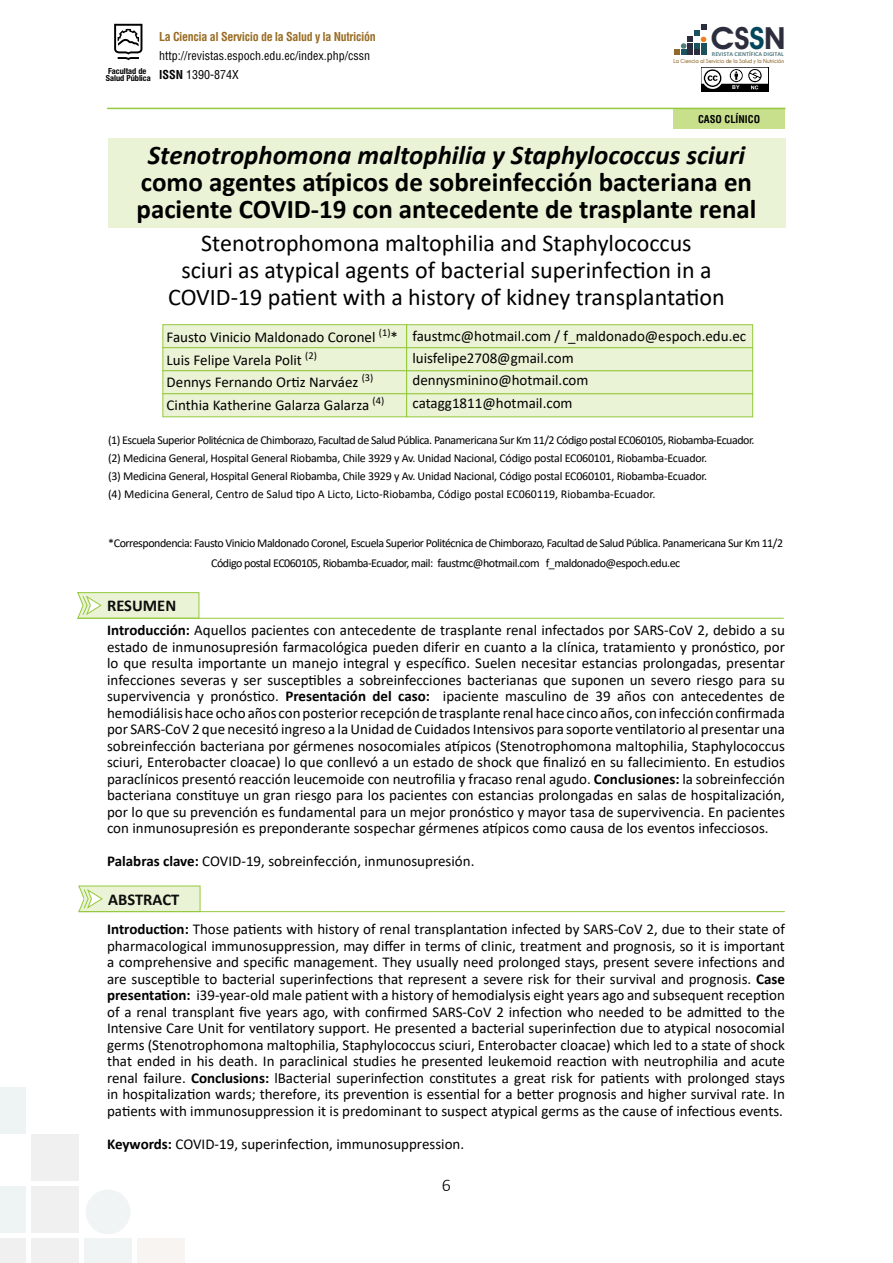
<style>
.page{position:relative;width:893px;height:1263px;background:#fff}
.page>*{position:absolute;margin:0;border:0;box-sizing:border-box;transform-origin:0 0}
.t1{font:600 30.6px "Avant Garde IT Cby BT";color:#2c2e3d}
.t2{font:700 27px/27px "Calibri";color:#000}
.t3{font:italic 700 27px "Calibri";color:#000}
.t4{font:24px/27px "Calibri";color:#000;text-align:center}
.t5{font:300 18px "Calibri";color:#000}
.t6{font:700 16.5px "Calibri";color:#0d0d0d}
.t7{font:15px/16.5px "Calibri";color:#000;text-align:justify}
.t8{font:12px/18px "Calibri";letter-spacing:-.02em;color:#000}
.t9{font:12px/19.5px "Calibri";letter-spacing:-.04em;color:#000;text-align:center}
.t10{font:condensed 12px/18.8px "Helvetica LT Std";color:#000}
.t11{font:700 condensed 12px "Helvetica LT Std";letter-spacing:-.03em;color:#996d25}
.t12{font:300 12px "Calibri";color:#000}
.t13{font:700 condensed 10.5px "Helvetica LT Std";color:#000}
.t14{font:700 condensed 8.25px/7.2px "Helvetica Neue";color:#000}
.t15{font:700 5.85px "Champagne&Limousines";color:#90692d;scale:.96 1}
.t16{font:700 5.85px "Calibri";color:#537b82}
.t17{font:700 5.25px "Arial";color:#fff}
.s1{font-weight:700}
.s2{color:#03475c}
</style>
<div class="page">
<div style="left:84px;top:1238px;width:48px;height:25px;background:#f1f4f4"></div>
<div style="left:32px;top:1238px;width:47px;height:25px;background:#f0f0f1"></div>
<div style="left:32px;top:1186px;width:47px;height:46px;background:#f0f0f1"></div>
<div style="left:32px;top:1134px;width:47px;height:47px;background:#f0f0f1"></div>
<div style="left:0;top:1238px;width:26px;height:25px;background:#f0f0f1"></div>
<div style="left:0;top:1186px;width:26px;height:46px;background:#eef3f3"></div>
<div style="left:0;top:1087px;width:26px;height:46px;background:#eef3f3"></div>
<div style="left:137px;top:1238px;width:48px;height:25px;background:#f8f4f1"></div>
<div style="left:86px;top:1189px;width:45px;height:45px;background:#f1f4f4;border-radius:50%"></div>
<div style="left:108px;top:138px;width:677px;height:89px;background:#eaf3d5"></div>
<svg style="left:77px;top:592px;width:123px;height:27px"></svg>
<hr style="left:78px;top:618px;width:705px;height:1px;background:#95c93d">
<svg style="left:78px;top:885px;width:123px;height:27px"></svg>
<hr style="left:79px;top:911px;width:705px;height:1px;background:#95c93d">
<svg style="left:114px;top:24px;width:28px;height:37px"></svg>
<svg style="left:674px;top:24px;width:32px;height:31px"></svg>
<svg style="left:701px;top:67px;width:68px;height:24px"></svg>
<svg style="left:701px;top:68px;width:67px;height:22px"></svg>
<div style="left:673px;top:108px;width:112px;height:21px;background:#c8df8c"></div>
<hr style="left:108px;top:108px;width:677px;height:1px;background:#95c93d">
<div style="left:406px;top:324px;width:347px;height:24px;background:#eaf3d5;border:1px solid #95c93d"></div>
<div style="left:162px;top:324px;width:245px;height:24px;background:#eaf3d5;border:1px solid #95c93d"></div>
<div style="left:406px;top:347px;width:347px;height:24px;background:#eaf3d5;border:1px solid #95c93d"></div>
<div style="left:162px;top:347px;width:245px;height:24px;background:#eaf3d5;border:1px solid #95c93d"></div>
<div style="left:406px;top:370px;width:347px;height:24px;background:#eaf3d5;border:1px solid #95c93d"></div>
<div style="left:162px;top:370px;width:245px;height:24px;background:#eaf3d5;border:1px solid #95c93d"></div>
<div style="left:406px;top:393px;width:347px;height:24px;background:#eaf3d5;border:1px solid #95c93d"></div>
<div style="left:162px;top:393px;width:245px;height:24px;background:#eaf3d5;border:1px solid #95c93d"></div>
<p class="t11" style="left:159px;top:29px;width:218px">La Ciencia al Servicio de la Salud y la Nutrición</p>
<p class="t10" style="left:159px;top:46px;width:212px">http://revistas.espoch.edu.ec/index.php/cssn<br><span class="s1">ISSN</span> 1390-874X</p>
<p class="t12" style="left:108px;top:60px;width:193px">Fausto Vinicio Maldonado Coronel et al.</p>
<p class="t14" style="left:106px;top:67px;width:47px">Facultad de<br>Salud Pública</p>
<h1 class="t1" style="left:711px;top:19px;width:76px">CS<span class="s2">S</span>N</h1>
<p class="t15" style="left:674px;top:57px;width:116px">La Ciencia al Servicio de la Salud y la Nutrición</p>
<p class="t16" style="left:712px;top:49px;width:73px">REVISTA CIENTÍFICA DIGITAL</p>
<p class="t17" style="left:732px;top:84px;width:9px">BY</p>
<p class="t13" style="left:698px;top:112px;width:64px">CASO CLÍNICO</p>
<h2 class="t3" style="left:148px;top:136px;width:599px">Stenotrophomona maltophilia y Staphylococcus sciuri</h2>
<h2 class="t2" style="left:137px;top:168px;width:621px">como agentes atípicos de sobreinfección bacteriana en paciente COVID-19 con antecedente de trasplante renal</h2>
<h3 class="t4" style="left:168px;top:229px;width:558px">Stenotrophomona maltophilia and Staphylococcus<br>sciuri as atypical agents of bacterial superinfection in a<br>COVID-19 patient with a history of kidney transplantation</h3>
<p class="t7" style="left:167px;top:324px;width:581px;line-height:23.4px">Fausto Vinicio Maldonado Coronel <sup>(1)</sup>* faustmc@hotmail.com / f_maldonado@espoch.edu.ec<br>Luis Felipe Varela Polit <sup>(2)</sup></p>
<p class="t7" style="left:412px;top:349px;width:163px">luisfelipe2708@gmail.com</p>
<p class="t7" style="left:167px;top:373px;width:208px">Dennys Fernando Ortiz Narváez <sup>(3)</sup></p>
<p class="t7" style="left:412px;top:371px;width:178px">dennysminino@hotmail.com</p>
<p class="t7" style="left:167px;top:397px;width:219px">Cinthia Katherine Galarza Galarza <sup>(4)</sup></p>
<p class="t7" style="left:412px;top:394px;width:162px">catagg1811@hotmail.com</p>
<p class="t8" style="left:108px;top:431px;width:648px">(1) Escuela Superior Politécnica de Chimborazo, Facultad de Salud Pública. Panamericana Sur Km 11/2 Código postal EC060105, Riobamba-Ecuador. (2) Medicina General, Hospital General Riobamba, Chile 3929 y Av. Unidad Nacional, Código postal EC060101, Riobamba-Ecuador.<br>(3) Medicina General, Hospital General Riobamba, Chile 3929 y Av. Unidad Nacional, Código postal EC060101, Riobamba-Ecuador.<br>(4) Medicina General, Centro de Salud tipo A Licto, Licto-Riobamba, Código postal EC060119, Riobamba-Ecuador.</p>
<p class="t9" style="left:108px;top:533px;width:676px">*Correspondencia: Fausto Vinicio Maldonado Coronel, Escuela Superior Politécnica de Chimborazo, Facultad de Salud Pública. Panamericana Sur Km 11/2<br>Código postal EC060105, Riobamba-Ecuador, mail: faustmc@hotmail.com f_maldonado@espoch.edu.ec</p>
<p class="t6" style="left:107px;top:594px;width:71px">RESUMEN</p>
<p class="t7" style="left:107px;top:622px;width:679px"><span class="s1">Introducción:</span> Aquellos pacientes con antecedente de trasplante renal infectados por SARS-CoV 2, debido a su estado de inmunosupresión farmacológica pueden diferir en cuanto a la clínica, tratamiento y pronóstico, por lo que resulta importante un manejo integral y específico. Suelen necesitar estancias prolongadas, presentar infecciones severas y ser susceptibles a sobreinfecciones bacterianas que suponen un severo riesgo para su supervivencia y pronóstico. <span class="s1">Presentación del caso:</span> ipaciente masculino de 39 años con antecedentes de hemodiálisis hace ocho años con posterior recepción de trasplante renal hace cinco años, con infección confirmada por SARS-CoV 2 que necesitó ingreso a la Unidad de Cuidados Intensivos para soporte ventilatorio al presentar una sobreinfección bacteriana por gérmenes nosocomiales atípicos (Stenotrophomona maltophilia, Staphylococcus sciuri, Enterobacter cloacae) lo que conllevó a un estado de shock que finalizó en su fallecimiento. En estudios paraclínicos presentó reacción leucemoide con neutrofilia y fracaso renal agudo. <span class="s1">Conclusiones:</span> la sobreinfección bacteriana constituye un gran riesgo para los pacientes con estancias prolongadas en salas de hospitalización, por lo que su prevención es fundamental para un mejor pronóstico y mayor tasa de supervivencia. En pacientes con inmunosupresión es preponderante sospechar gérmenes atípicos como causa de los eventos infecciosos.</p>
<p class="t7" style="left:107px;top:853px;width:369px"><span class="s1">Palabras clave:</span> COVID-19, sobreinfección, inmunosupresión.</p>
<p class="t6" style="left:108px;top:887px;width:73px">ABSTRACT</p>
<p class="t7" style="left:107px;top:921px;width:679px"><span class="s1">Introduction:</span> Those patients with history of renal transplantation infected by SARS-CoV 2, due to their state of pharmacological immunosuppression, may differ in terms of clinic, treatment and prognosis, so it is important a comprehensive and specific management. They usually need prolonged stays, present severe infections and are susceptible to bacterial superinfections that represent a severe risk for their survival and prognosis. <span class="s1">Case presentation:</span> i39-year-old male patient with a history of hemodialysis eight years ago and subsequent reception of a renal transplant five years ago, with confirmed SARS-CoV 2 infection who needed to be admitted to the Intensive Care Unit for ventilatory support. He presented a bacterial superinfection due to atypical nosocomial germs (Stenotrophomona maltophilia, Staphylococcus sciuri, Enterobacter cloacae) which led to a state of shock that ended in his death. In paraclinical studies he presented leukemoid reaction with neutrophilia and acute renal failure. <span class="s1">Conclusions:</span> lBacterial superinfection constitutes a great risk for patients with prolonged stays in hospitalization wards; therefore, its prevention is essential for a better prognosis and higher survival rate. In patients with immunosuppression it is predominant to suspect atypical germs as the cause of infectious events.</p>
<p class="t7" style="left:107px;top:1135px;width:359px"><span class="s1">Keywords:</span> COVID-19, superinfection, immunosuppression.</p>
<p class="t5" style="left:442px;top:1174px;width:11px">6</p>
</div>
